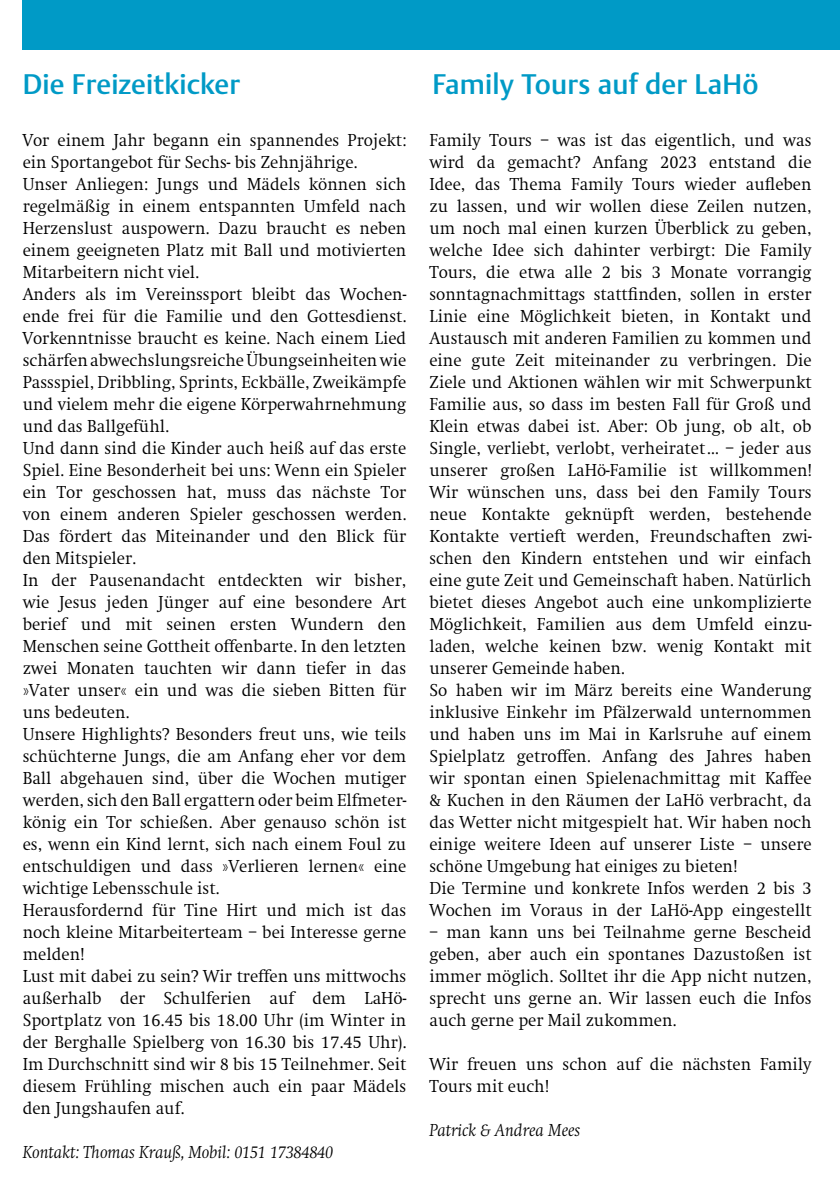
<style>
.page{position:relative;width:840px;height:1191px;background:#fff}
.page>*{position:absolute;margin:0;border:0;box-sizing:border-box;transform-origin:0 0}
.t1{font:500 28px "DTL Argo TOT";letter-spacing:.005em;color:#009ac6}
.t2{font:300 18px/22px "Swift EF";color:#000;scale:.95 1}
.t3{font:italic 300 18px "Swift EF";color:#000;scale:.95 1}
</style>
<div class="page">
<div style="left:23px;top:0;width:816px;height:50px;background:#009ac6"></div>
<h1 class="t1" style="left:23px;top:67px;width:219px">Die Freizeitkicker</h1>
<h1 class="t1" style="left:432px;top:67px;width:327px">Family Tours auf der LaHö</h1>
<p class="t2" style="left:23px;top:129px;width:405px">Vor einem Jahr begann ein spannendes Projekt: ein Sportangebot für Sechs- bis Zehnjährige.<br>Unser Anliegen: Jungs und Mädels können sich regelmäßig in einem entspannten Umfeld nach Herzenslust auspowern. Dazu braucht es neben einem geeigneten Platz mit Ball und motivierten Mitarbeitern nicht viel.<br>Anders als im Vereinssport bleibt das Wochen&shy;ende frei für die Familie und den Gottesdienst.<br>Vorkenntnisse braucht es keine. Nach einem Lied schärfen abwechslungsreiche Übungseinheiten wie Passspiel, Dribbling, Sprints, Eckbälle, Zweikämpfe und vielem mehr die eigene Körperwahrnehmung und das Ballgefühl.<br>Und dann sind die Kinder auch heiß auf das erste Spiel. Eine Besonderheit bei uns: Wenn ein Spieler ein Tor geschossen hat, muss das nächste Tor von einem anderen Spieler geschossen werden.<br>Das fördert das Miteinander und den Blick für den Mitspieler.<br>In der Pausenandacht entdeckten wir bisher, wie Jesus jeden Jünger auf eine besondere Art berief und mit seinen ersten Wundern den Menschen seine Gottheit offenbarte. In den letzten zwei Monaten tauchten wir dann tiefer in das »Vater unser« ein und was die sieben Bitten für uns bedeuten.<br>Unsere Highlights? Besonders freut uns, wie teils schüchterne Jungs, die am Anfang eher vor dem Ball abgehauen sind, über die Wochen mutiger werden, sich den Ball ergattern oder beim Elfmeter&shy;könig ein Tor schießen. Aber genauso schön ist es, wenn ein Kind lernt, sich nach einem Foul zu entschuldigen und dass »Verlieren lernen« eine wichtige Lebensschule ist.<br>Herausfordernd für Tine Hirt und mich ist das noch kleine Mitarbeiterteam – bei Interesse gerne melden!<br>Lust mit dabei zu sein? Wir treffen uns mittwochs außerhalb der Schulferien auf dem LaHö-Sportplatz von 16.45 bis 18.00 Uhr (im Winter in der Berghalle Spielberg von 16.30 bis 17.45 Uhr).<br>Im Durchschnitt sind wir 8 bis 15 Teilnehmer. Seit diesem Frühling mischen auch ein paar Mädels den Jungshaufen auf.</p>
<p class="t3" style="left:23px;top:1142px;width:328px">Kontakt: Thomas Krauß, Mobil: 0151 17384840</p>
<p class="t2" style="left:429px;top:129px;width:403px">Family Tours – was ist das eigentlich, und was wird da gemacht? Anfang 2023 entstand die Idee, das Thema Family Tours wieder aufleben zu lassen, und wir wollen diese Zeilen nutzen, um noch mal einen kurzen Überblick zu geben, welche Idee sich dahinter verbirgt: Die Family Tours, die etwa alle 2 bis 3 Monate vorrangig sonntagnachmittags stattfinden, sollen in erster Linie eine Möglichkeit bieten, in Kontakt und Austausch mit anderen Familien zu kommen und eine gute Zeit miteinander zu verbringen. Die Ziele und Aktionen wählen wir mit Schwerpunkt Familie aus, so dass im besten Fall für Groß und Klein etwas dabei ist. Aber: Ob jung, ob alt, ob Single, verliebt, verlobt, verheiratet… – jeder aus unserer großen LaHö-Familie ist willkommen!<br>Wir wünschen uns, dass bei den Family Tours neue Kontakte geknüpft werden, bestehende Kontakte vertieft werden, Freundschaften zwi&shy;schen den Kindern entstehen und wir einfach eine gute Zeit und Gemeinschaft haben. Natürlich bietet dieses Angebot auch eine unkomplizierte Möglichkeit, Familien aus dem Umfeld einzu&shy;laden, welche keinen bzw. wenig Kontakt mit unserer Gemeinde haben.<br>So haben wir im März bereits eine Wanderung inklusive Einkehr im Pfälzerwald unternommen und haben uns im Mai in Karlsruhe auf einem Spielplatz getroffen. Anfang des Jahres haben wir spontan einen Spielenachmittag mit Kaffee &amp; Kuchen in den Räumen der LaHö verbracht, da das Wetter nicht mitgespielt hat. Wir haben noch einige weitere Ideen auf unserer Liste – unsere schöne Umgebung hat einiges zu bieten!<br>Die Termine und konkrete Infos werden 2 bis 3<br>Wochen im Voraus in der LaHö-App eingestellt</p>
<p class="t2" style="left:429px;top:921px;width:403px;text-align:justify">– man kann uns bei Teilnahme gerne Bescheid geben, aber auch ein spontanes Dazustoßen ist immer möglich. Solltet ihr die App nicht nutzen, sprecht uns gerne an. Wir lassen euch die Infos auch gerne per Mail zukommen.</p>
<p class="t2" style="left:429px;top:1053px;width:403px">Wir freuen uns schon auf die nächsten Family<br>Tours mit euch!</p>
<p class="t3" style="left:429px;top:1120px;width:160px">Patrick &amp; Andrea Mees</p>
</div>
